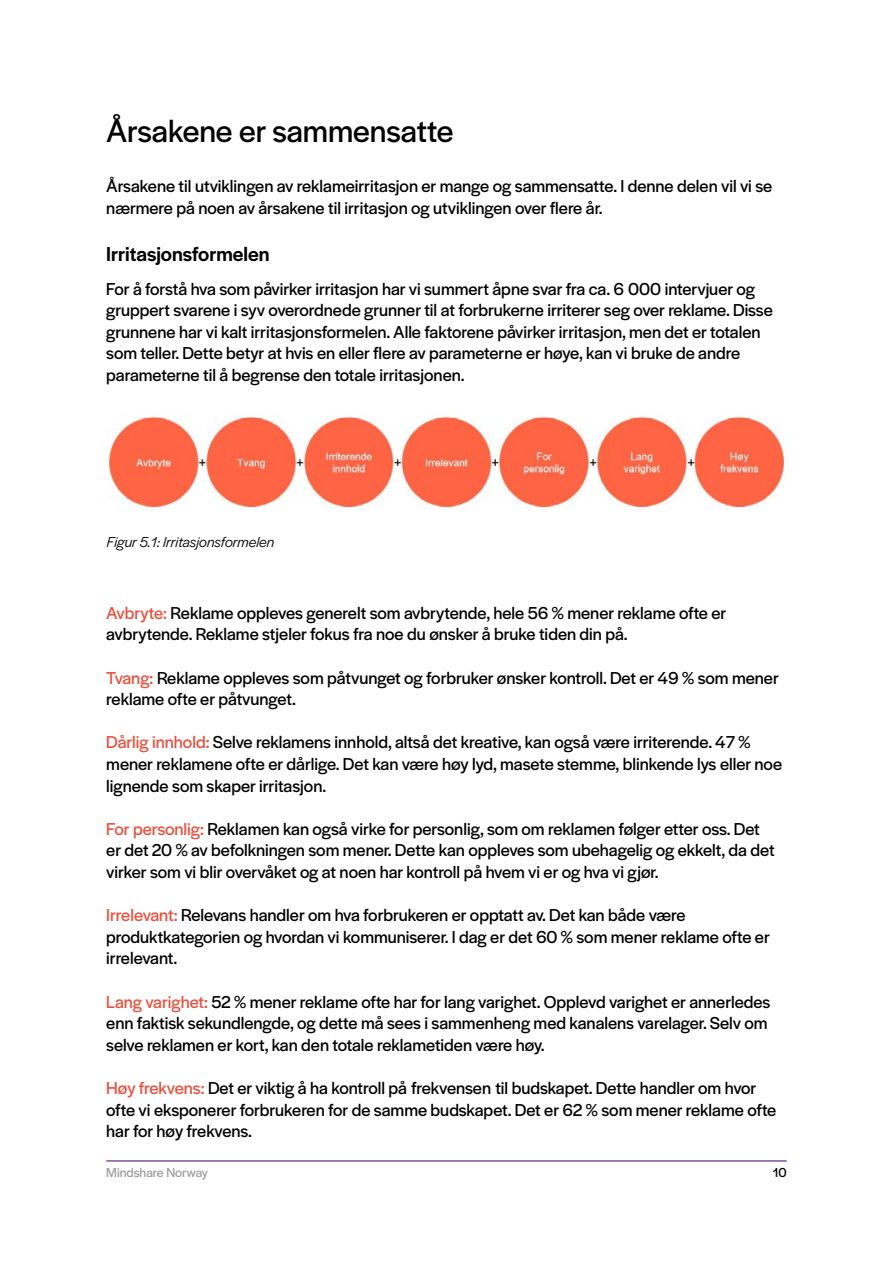
<style>
.page{position:relative;width:893px;height:1263px;background:#fff}
.page>*{position:absolute;margin:0;border:0;box-sizing:border-box;transform-origin:0 0}
.t1{font:33px "Halyard Display";color:#000}
.t2{font:500 21px "Halyard Display";color:#000}
.t3{font:18px/21.6px "Halyard Display";color:#000}
.t4{font:italic 15px "Halyard Display";color:#000}
.t5{font:13.5px "Halyard Display";color:#9d9d9c}
.t6{font:13.5px "Halyard Display";color:#000}
.s1{color:#ea503d}
</style>
<div class="page">
<hr style="left:106px;top:1160px;width:681px;height:2px;background:#80539d">
<img style="left:106px;top:415px;width:681px;height:95px">
<h1 class="t1" style="left:106px;top:107px;width:349px">Årsakene er sammensatte</h1>
<p class="t3" style="left:106px;top:174px;width:668px">Årsakene til utviklingen av reklameirritasjon er mange og sammensatte. I denne delen vil vi se nærmere på noen av årsakene til irritasjon og utviklingen over flere år.</p>
<p class="t2" style="left:106px;top:239px;width:165px">Irritasjonsformelen</p>
<p class="t3" style="left:106px;top:277px;width:668px">For å forstå hva som påvirker irritasjon har vi summert åpne svar fra ca. 6 000 intervjuer og gruppert svarene i syv overordnede grunner til at forbrukerne irriterer seg over reklame. Disse grunnene har vi kalt irritasjonsformelen. Alle faktorene påvirker irritasjon, men det er totalen som teller. Dette betyr at hvis en eller flere av parameterne er høye, kan vi bruke de andre parameterne til å begrense den totale irritasjonen.</p>
<p class="t4" style="left:107px;top:532px;width:169px">Figur 5.1: Irritasjonsformelen</p>
<p class="t3" style="left:106px;top:601px;width:622px"><span class="s1">Avbryte:</span> Reklame oppleves generelt som avbrytende, hele 56 % mener reklame ofte er avbrytende. Reklame stjeler fokus fra noe du ønsker å bruke tiden din på.</p>
<p class="t3" style="left:106px;top:666px;width:674px"><span class="s1">Tvang:</span> Reklame oppleves som påtvunget og forbruker ønsker kontroll. Det er 49 % som mener reklame ofte er påtvunget.</p>
<p class="t3" style="left:106px;top:730px;width:677px"><span class="s1">Dårlig innhold:</span> Selve reklamens innhold, altså det kreative, kan også være irriterende. 47 % mener reklamene ofte er dårlige. Det kan være høy lyd, masete stemme, blinkende lys eller noe lignende som skaper irritasjon.</p>
<p class="t3" style="left:106px;top:817px;width:670px"><span class="s1">For personlig:</span> Reklamen kan også virke for personlig, som om reklamen følger etter oss. Det er det 20 % av befolkningen som mener. Dette kan oppleves som ubehagelig og ekkelt, da det virker som vi blir overvåket og at noen har kontroll på hvem vi er og hva vi gjør.</p>
<p class="t3" style="left:106px;top:903px;width:665px"><span class="s1">Irrelevant:</span> Relevans handler om hva forbrukeren er opptatt av. Det kan både være produktkategorien og hvordan vi kommuniserer. I dag er det 60 % som mener reklame ofte er irrelevant.</p>
<p class="t3" style="left:106px;top:990px;width:665px"><span class="s1">Lang varighet:</span> 52 % mener reklame ofte har for lang varighet. Opplevd varighet er annerledes enn faktisk sekundlengde, og dette må sees i sammenheng med kanalens varelager. Selv om selve reklamen er kort, kan den totale reklametiden være høy.</p>
<p class="t3" style="left:106px;top:1076px;width:671px"><span class="s1">Høy frekvens:</span> Det er viktig å ha kontroll på frekvensen til budskapet. Dette handler om hvor ofte vi eksponerer forbrukeren for de samme budskapet. Det er 62 % som mener reklame ofte har for høy frekvens.</p>
<p class="t5" style="left:106px;top:1163px;width:103px">Mindshare Norway</p>
<p class="t6" style="left:773px;top:1163px;width:16px">10</p>
</div>
